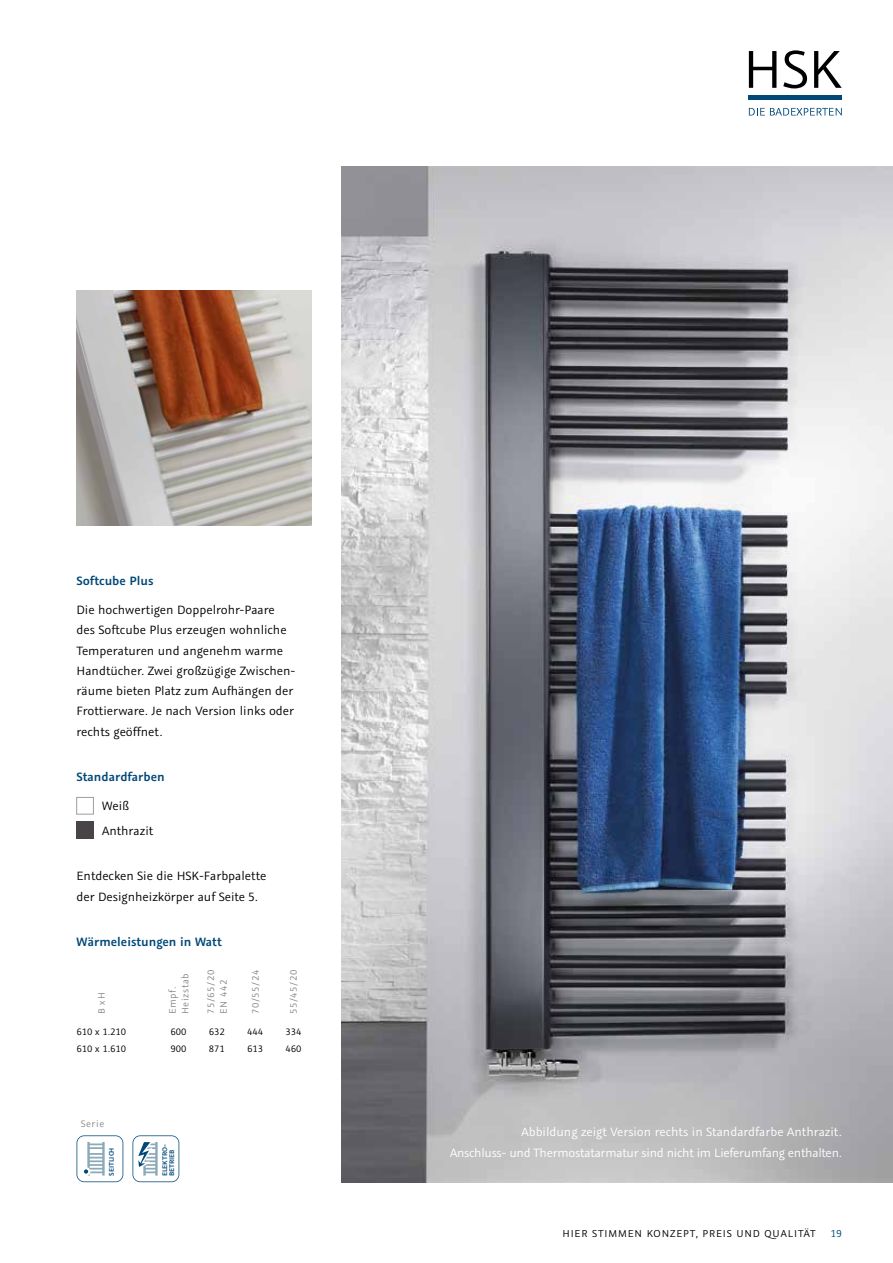
<style>
.page{position:relative;width:893px;height:1263px;background:#fff}
.page>*{position:absolute;margin:0;border:0;box-sizing:border-box;transform-origin:0 0}
.t1{font:13.5px/20.2px "Graublau Sans";color:#000}
.t2{font:13.5px/20.2px "Graublau Sans";letter-spacing:-.02em;color:#fff;text-align:right}
.t3{font:600 13.5px "Graublau Sans";color:#004878}
.t4{font:11.25px "Graublau Sans";letter-spacing:.08em;color:#000}
.t5{font:11.25px "Graublau Sans";color:#004878}
.t6{font:10.5px/12.6px "Graublau Sans";letter-spacing:.06em;color:#878787}
.t7{font:10.5px "Graublau Sans";color:#000}
.t8{font:600 7.5px/6.8px "Graublau Sans";color:#004878}
</style>
<div class="page">
<svg style="left:749px;top:51px;width:27px;height:37px"></svg>
<svg style="left:783px;top:50px;width:24px;height:38px"></svg>
<svg style="left:814px;top:51px;width:28px;height:37px"></svg>
<div style="left:748px;top:95px;width:94px;height:5px;background:#004878"></div>
<svg style="left:749px;top:108px;width:93px;height:8px"></svg>
<img style="left:342px;top:167px;width:551px;height:1015px">
<div style="left:77px;top:797px;width:17px;height:17px;background:#fff;border:1px solid #9d9d9c"></div>
<div style="left:77px;top:822px;width:17px;height:17px;background:#494448"></div>
<svg style="left:77px;top:1135px;width:46px;height:47px"></svg>
<svg style="left:133px;top:1135px;width:46px;height:47px"></svg>
<img style="left:77px;top:291px;width:235px;height:235px">
<p class="t3" style="left:77px;top:572px;width:78px">Softcube Plus</p>
<p class="t1" style="left:77px;top:600px;width:220px">Die hochwertigen Doppelrohr-Paare des Softcube Plus erzeugen wohnliche Temperaturen und angenehm warme Handtücher. Zwei großzügige Zwischen&shy;räume bieten Platz zum Aufhängen der Frottierware. Je nach Version links oder rechts geöffnet.</p>
<p class="t3" style="left:77px;top:768px;width:90px">Standardfarben</p>
<p class="t1" style="left:102px;top:793px;width:53px;line-height:24.5px">Weiß<br>Anthrazit</p>
<p class="t1" style="left:77px;top:866px;width:191px">Entdecken Sie die HSK-Farbpalette der Designheizkörper auf Seite 5.</p>
<p class="t3" style="left:77px;top:933px;width:147px">Wärmeleistungen in Watt</p>
<p class="t6" style="left:95px;top:1014px;width:24px;rotate:-90deg">B x H</p>
<p class="t6" style="left:166px;top:1014px;width:43px;rotate:-90deg">Empf.<br>Heizstab</p>
<p class="t6" style="left:204px;top:1014px;width:46px;rotate:-90deg">75/65/20<br>EN 442</p>
<p class="t6" style="left:249px;top:1014px;width:46px;rotate:-90deg">70/55/24</p>
<p class="t6" style="left:287px;top:1014px;width:46px;rotate:-90deg">55/45/20</p>
<p class="t7" style="left:77px;top:1025px;width:51px">610 x 1.210</p>
<p class="t7" style="left:171px;top:1025px;width:18px">600</p>
<p class="t7" style="left:209px;top:1025px;width:18px">632</p>
<p class="t7" style="left:247px;top:1025px;width:18px">444</p>
<p class="t7" style="left:285px;top:1025px;width:18px">334</p>
<p class="t7" style="left:77px;top:1042px;width:51px">610 x 1.610</p>
<p class="t7" style="left:171px;top:1042px;width:18px">900</p>
<p class="t7" style="left:209px;top:1042px;width:18px">871</p>
<p class="t7" style="left:247px;top:1042px;width:18px">613</p>
<p class="t7" style="left:285px;top:1042px;width:18px">460</p>
<p class="t6" style="left:81px;top:1117px;width:25px">Serie</p>
<p class="t8" style="left:108px;top:1176px;width:30px;rotate:-90deg">SEITLICH</p>
<p class="t8" style="left:162px;top:1176px;width:34px;rotate:-90deg">ELEKTRO-<br>BETRIEB</p>
<p class="t2" style="left:450px;top:1122px;width:393px">Abbildung zeigt Version rechts in Standardfarbe Anthrazit.<br>Anschluss- und Thermostatarmatur sind nicht im Lieferumfang enthalten.</p>
<p class="t4" style="left:562px;top:1227px;width:255px">HIER STIMMEN KONZEPT, PREIS UND QUALITÄT</p>
<p class="t5" style="left:830px;top:1227px;width:13px">19</p>
</div>
